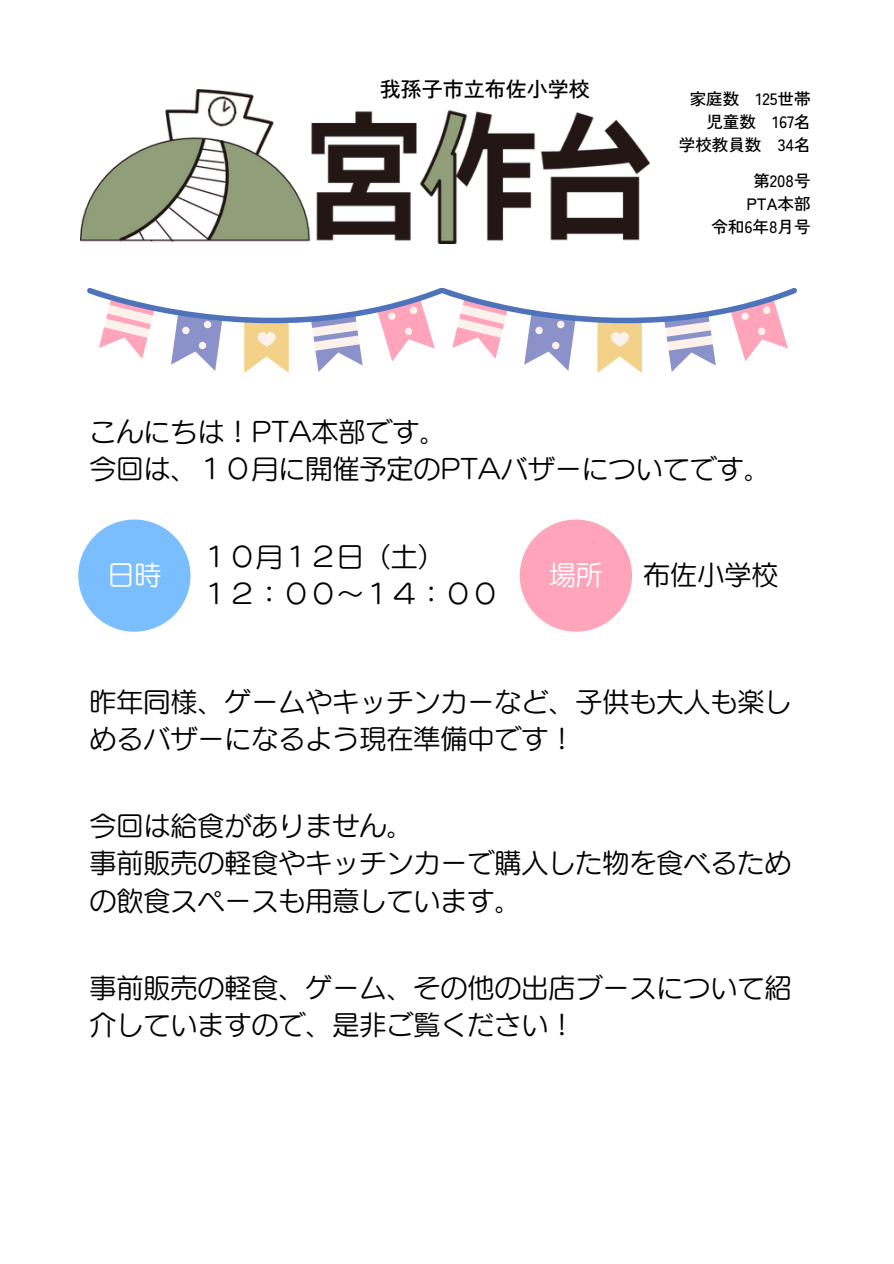
<style>
.page{position:relative;width:894px;height:1264px;background:#fff}
.page>*{position:absolute;margin:0;border:0;box-sizing:border-box;transform-origin:0 0}
.t1{font:27px/37.2px "Canva G Maru Go Pro M";color:#000}
.t2{font:27px "Canva G Maru Go Pro M";color:#fff}
.t3{font:500 21px "Zen Kaku Gothic New";color:#000}
.t4{font:500 16.5px/22.8px "Zen Kaku Gothic New";color:#000;text-align:right}
</style>
<div class="page">
<img style="left:81px;top:89px;width:568px;height:154px">
<div style="left:78px;top:519px;width:112px;height:112px;background:#7abeff;border-radius:50%"></div>
<div style="left:519px;top:519px;width:112px;height:112px;background:#ffa4ba;border-radius:50%"></div>
<svg style="left:87px;top:288px;width:709px;height:85px"></svg>
<p class="t3" style="left:379px;top:73px;width:211px">我孫子市立布佐小学校</p>
<p class="t4" style="left:689px;top:87px;width:122px">家庭数 125世帯</p>
<p class="t4" style="left:706px;top:109px;width:105px">児童数 167名</p>
<h4 class="t4" style="left:678px;top:132px;width:133px">学校教員数 34名</h4>
<p class="t4" style="left:711px;top:169px;width:101px">第208号<br>PTA本部<br>令和6年8月号</p>
<p class="t1" style="left:89px;top:413px;width:682px">こんにちは！PTA本部です。<br>今回は、１０月に開催予定のPTAバザーについてです。</p>
<p class="t2" style="left:107px;top:561px;width:55px">日時</p>
<h2 class="t1" style="left:202px;top:537px;width:298px">１０月１２日（土）<br>１２：００～１４：００</h2>
<h2 class="t2" style="left:548px;top:561px;width:55px">場所</h2>
<h2 class="t1" style="left:643px;top:556px;width:136px">布佐小学校</h2>
<h1 class="t1" style="left:89px;top:683px;width:703px">昨年同様、ゲームやキッチンカーなど、子供も大人も楽しめるバザーになるよう現在準備中です！</h1>
<h2 class="t1" style="left:89px;top:807px;width:703px">今回は給食がありません。<br>事前販売の軽食やキッチンカーで購入した物を食べるための飲食スペースも用意しています。</h2>
<h2 class="t1" style="left:89px;top:968px;width:703px">事前販売の軽食、ゲーム、その他の出店ブースについて紹介していますので、是非ご覧ください！</h2>
</div>
